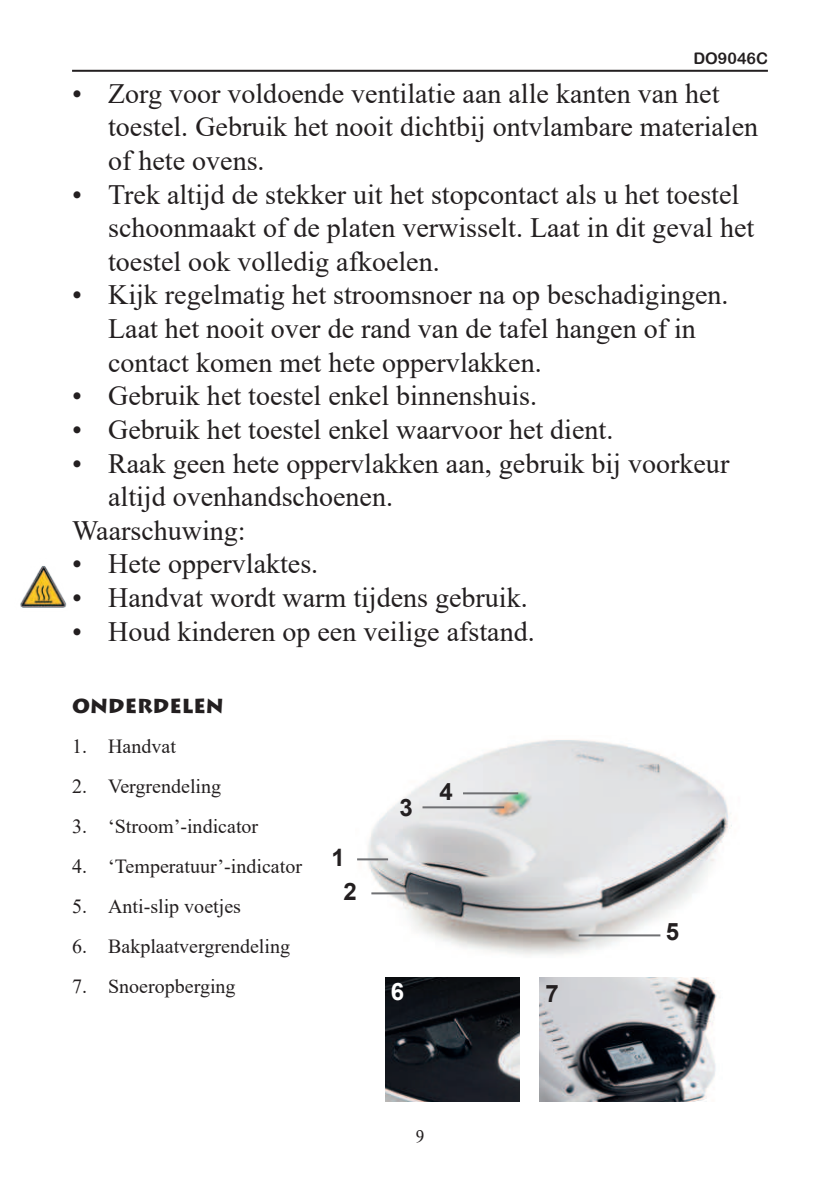
<style>
.page{position:relative;width:840px;height:1191px;background:#fff}
.page>*{position:absolute;margin:0;border:0;box-sizing:border-box;transform-origin:0 0}
.t1{font:28px/33.6px "Times New Roman";color:#231f20}
.t2{font:700 24px/34px "Arial";color:#231f20;text-align:center}
.t3{font:700 24px "Arial";color:#fff}
.t4{font:20px "Times New Roman";color:#231f20}
.t5{font:900 20px "Lithos Pro";color:#231f20}
.t6{font:16px "Arial Rounded MT Bold";color:#231f20}
.t7{font:16px "Times";color:#231f20}
</style>
<div class="page">
<hr style="left:72px;top:70px;width:695px;height:2px;background:#231f20">
<img style="left:20px;top:566px;width:47px;height:42px">
<img style="left:385px;top:977px;width:134px;height:124px">
<img style="left:539px;top:977px;width:181px;height:124px">
<img style="left:357px;top:740px;width:375px;height:215px">
<hr style="left:357px;top:858px;width:31px;height:2px;background:#6f7073">
<hr style="left:371px;top:892px;width:57px;height:2px;background:#6f7073">
<hr style="left:422px;top:806px;width:82px;height:2px;background:#6f7073">
<hr style="left:463px;top:792px;width:55px;height:2px;background:#6f7073">
<hr style="left:578px;top:934px;width:82px;height:2px;background:#6f7073">
<p class="t6" style="left:693px;top:49px;width:76px">DO9046C</p>
<p class="t1" style="left:108px;top:79px;width:651px;text-indent:-36px">• Zorg voor voldoende ventilatie aan alle kanten van het toestel. Gebruik het nooit dichtbij ontvlambare materialen of hete ovens.</p>
<p class="t1" style="left:108px;top:180px;width:647px;text-indent:-36px">• Trek altijd de stekker uit het stopcontact als u het toestel schoonmaakt of de platen verwisselt. Laat in dit geval het toestel ook volledig afkoelen.</p>
<p class="t1" style="left:108px;top:281px;width:621px;text-indent:-36px">• Kijk regelmatig het stroomsnoer na op beschadigingen.<br>Laat het nooit over de rand van de tafel hangen of in contact komen met hete oppervlakken.</p>
<p class="t1" style="left:72px;top:382px;width:466px">• Gebruik het toestel enkel binnenshuis.</p>
<p class="t1" style="left:72px;top:415px;width:542px">• Gebruik het toestel enkel waarvoor het dient.</p>
<p class="t1" style="left:72px;top:449px;width:658px">• Raak geen hete oppervlakken aan, gebruik bij voorkeur</p>
<p class="t1" style="left:108px;top:482px;width:286px">altijd ovenhandschoenen.</p>
<p class="t1" style="left:72px;top:516px;width:175px">Waarschuwing:</p>
<p class="t1" style="left:72px;top:550px;width:247px">• Hete oppervlaktes.</p>
<p class="t1" style="left:72px;top:583px;width:457px">• Handvat wordt warm tijdens gebruik.</p>
<p class="t1" style="left:72px;top:617px;width:464px">• Houd kinderen op een veilige afstand.</p>
<p class="t5" style="left:72px;top:693px;width:153px">ONDERDELEN</p>
<p class="t4" style="left:72px;top:738px;width:105px">1. Handvat</p>
<p class="t4" style="left:72px;top:778px;width:150px">2. Vergrendeling</p>
<p class="t4" style="left:72px;top:818px;width:187px">3. ‘Stroom’-indicator</p>
<p class="t4" style="left:72px;top:858px;width:231px">4. ‘Temperatuur’-indicator</p>
<p class="t4" style="left:72px;top:898px;width:170px">5. Anti-slip voetjes</p>
<p class="t4" style="left:72px;top:938px;width:219px">6. Bakplaatvergrendeling</p>
<p class="t4" style="left:72px;top:978px;width:165px">7. Snoeropberging</p>
<p class="t2" style="left:331px;top:841px;width:27px">1<br>2</p>
<p class="t2" style="left:399px;top:791px;width:15px">3</p>
<p class="t2" style="left:439px;top:775px;width:15px">4</p>
<p class="t3" style="left:390px;top:978px;width:15px">6</p>
<p class="t2" style="left:545px;top:977px;width:15px">7</p>
<p class="t7" style="left:415px;top:1129px;width:10px">9</p>
<p class="t2" style="left:665px;top:915px;width:15px">5</p>
</div>
